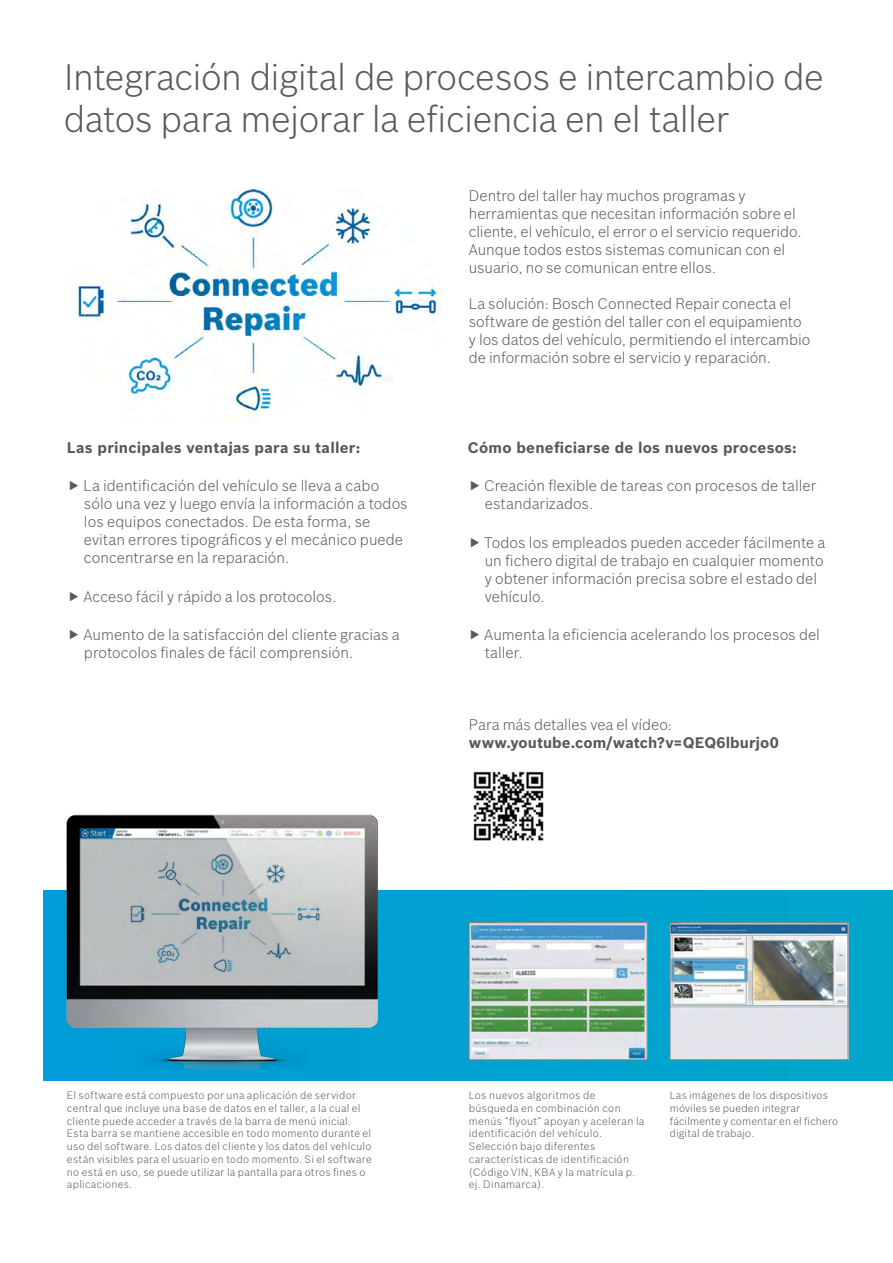
<style>
.page{position:relative;width:893px;height:1263px;background:#fff}
.page>*{position:absolute;margin:0;border:0;box-sizing:border-box;transform-origin:0 0}
.t1{font:300 36px/42px "Bosch Sans";letter-spacing:-.015em;color:#58595b}
.t2{font:300 15px/18px "Bosch Sans";color:#58595b}
.t3{font:700 15px "Bosch Sans";letter-spacing:.015em;color:#58595b}
.t4{font:300 10.5px/12.8px "Bosch Sans";letter-spacing:.025em;color:#58595b}
</style>
<div class="page">
<div style="left:44px;top:891px;width:849px;height:189px;background:#00a4ce"></div>
<img style="left:471px;top:924px;width:174px;height:134px">
<div style="left:469px;top:922px;width:178px;height:138px;border:1px solid #808285"></div>
<img style="left:43px;top:814px;width:379px;height:254px">
<img style="left:125px;top:855px;width:197px;height:122px">
<img style="left:672px;top:924px;width:174px;height:134px">
<div style="left:670px;top:922px;width:178px;height:138px;border:1px solid #808285"></div>
<img style="left:76px;top:190px;width:364px;height:233px">
<img style="left:473px;top:771px;width:71px;height:70px">
<h1 class="t1" style="left:64px;top:56px;width:761px">Integración digital de procesos e intercambio de datos para mejorar la eficiencia en el taller</h1>
<p class="t3" style="left:67px;top:438px;width:295px">Las principales ventajas para su taller:</p>
<p class="t2" style="left:83px;top:476px;width:326px">La identificación del vehículo se lleva a cabo sólo una vez y luego envía la información a todos los equipos conectados. De esta forma, se evitan errores tipográficos y el mecánico puede concentrarse en la reparación.</p>
<p class="t2" style="left:83px;top:587px;width:255px">Acceso fácil y rápido a los protocolos.</p>
<p class="t2" style="left:83px;top:625px;width:318px">Aumento de la satisfacción del cliente gracias a protocolos finales de fácil comprensión.</p>
<p class="t2" style="left:469px;top:187px;width:334px">Dentro del taller hay muchos programas y herramientas que necesitan información sobre el cliente, el vehículo, el error o el servicio requerido.<br>Aunque todos estos sistemas comunican con el usuario, no se comunican entre ellos.</p>
<p class="t2" style="left:469px;top:295px;width:343px">La solución: Bosch Connected Repair conecta el software de gestión del taller con el equipamiento y los datos del vehículo, permitiendo el intercambio de información sobre el servicio y reparación.</p>
<p class="t3" style="left:468px;top:438px;width:330px">Cómo beneficiarse de los nuevos procesos:</p>
<p class="t2" style="left:484px;top:476px;width:333px">Creación flexible de tareas con procesos de taller estandarizados.</p>
<p class="t2" style="left:484px;top:533px;width:343px">Todos los empleados pueden acceder fácilmente a un fichero digital de trabajo en cualquier momento y obtener información precisa sobre el estado del vehículo.</p>
<p class="t2" style="left:484px;top:625px;width:337px">Aumenta la eficiencia acelerando los procesos del taller.</p>
<p class="t2" style="left:469px;top:716px;width:205px">Para más detalles vea el vídeo:</p>
<p class="t3" style="left:469px;top:734px;width:311px">www.youtube.com/watch?v=QEQ6lburjo0</p>
<p class="t4" style="left:67px;top:1089px;width:306px">El software está compuesto por una aplicación de servidor central que incluye una base de datos en el taller, a la cual el cliente puede acceder a través de la barra de menú inicial.<br>Esta barra se mantiene accesible en todo momento durante el uso del software. Los datos del cliente y los datos del vehículo están visibles para el usuario en todo momento. Si el software no está en uso, se puede utilizar la pantalla para otros fines o aplicaciones.</p>
<p class="t4" style="left:469px;top:1089px;width:177px">Los nuevos algoritmos de búsqueda en combinación con menús “flyout“ apoyan y aceleran la identificación del vehículo.<br>Selección bajo diferentes características de identificación (Código VIN, KBA y la matrícula p. ej. Dinamarca).</p>
<p class="t4" style="left:670px;top:1089px;width:170px">Las imágenes de los dispositivos móviles se pueden integrar fácilmente y comentar en el fichero digital de trabajo.</p>
</div>
